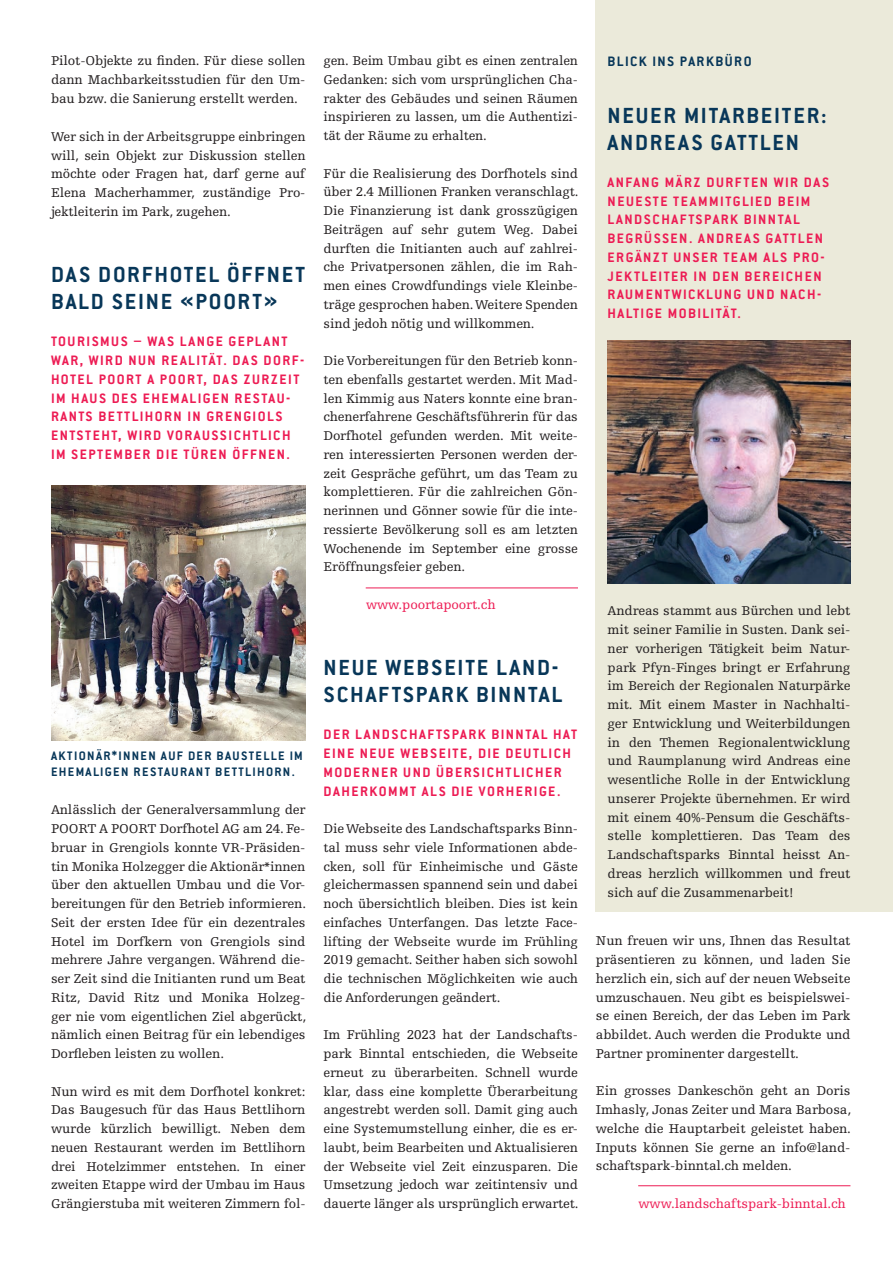
<style>
.page{position:relative;width:893px;height:1263px;background:#fff}
.page>*{position:absolute;margin:0;border:0;box-sizing:border-box;transform-origin:0 0}
.t1{font:700 24px/27px "Conduit ITC Std";letter-spacing:.075em;color:#083759}
.t2{font:700 15px/18.8px "Conduit ITC Std";letter-spacing:.1em;color:#ed1c54}
.t3{font:700 15px "Conduit ITC Std";letter-spacing:.1em;color:#083759}
.t4{font:13.5px/18.8px "Egyptienne FLT Std";letter-spacing:-.01em;color:#231f20;text-align:justify}
.t5{font:700 13.5px/16.5px "Conduit ITC Std";letter-spacing:.1em;color:#083759}
.t6{font:13.5px "Egyptienne FLT Std";letter-spacing:-.01em;color:#ed1c54}
</style>
<div class="page">
<img style="left:51px;top:486px;width:254px;height:254px">
<div style="left:596px;top:0;width:297px;height:911px;background:#ebeada"></div>
<hr style="left:366px;top:587px;width:212px;height:1px;background:#ed1c54">
<img style="left:608px;top:340px;width:242px;height:243px">
<hr style="left:638px;top:1185px;width:212px;height:1px;background:#ed1c54">
<p class="t4" style="left:51px;top:51px;width:256px">Pilot-Objekte zu finden. Für diese sollen dann Machbarkeitsstudien für den Um&shy;bau bzw. die Sanierung erstellt werden.</p>
<p class="t4" style="left:51px;top:127px;width:256px">Wer sich in der Arbeitsgruppe einbringen will, sein Objekt zur Diskussion stellen möchte oder Fragen hat, darf gerne auf Elena Macherhammer, zuständige Pro&shy;jektleiterin im Park, zugehen.</p>
<h1 class="t1" style="left:51px;top:261px;width:256px">DAS DORFHOTEL ÖFFNET<br>BALD SEINE «POORT»</h1>
<p class="t2" style="left:51px;top:332px;width:255px">TOURISMUS – WAS LANGE GEPLANT<br>WAR, WIRD NUN REALITÄT. DAS DORF-<br>HOTEL POORT A POORT, DAS ZURZEIT<br>IM HAUS DES EHEMALIGEN RESTAU-<br>RANTS BETTLIHORN IN GRENGIOLS<br>ENTSTEHT, WIRD VORAUSSICHTLICH<br>IM SEPTEMBER DIE TÜREN ÖFFNEN.</p>
<p class="t4" style="left:323px;top:51px;width:256px">gen. Beim Umbau gibt es einen zentralen Gedanken: sich vom ursprünglichen Cha&shy;rakter des Gebäudes und seinen Räumen inspirieren zu lassen, um die Authentizi&shy;tät der Räume zu erhalten.</p>
<p class="t4" style="left:323px;top:164px;width:257px">Für die Realisierung des Dorfhotels sind über 2.4 Millionen Franken veranschlagt.<br>Die Finanzierung ist dank grosszügigen Beiträgen auf sehr gutem Weg. Dabei durften die Initianten auch auf zahlrei&shy;che Privatpersonen zählen, die im Rah&shy;men eines Crowdfundings viele Kleinbe&shy;träge gesprochen haben. Weitere Spenden sind jedoh nötig und willkommen.</p>
<p class="t4" style="left:323px;top:351px;width:256px">Die Vorbereitungen für den Betrieb konn&shy;ten ebenfalls gestartet werden. Mit Mad&shy;len Kimmig aus Naters konnte eine bran&shy;chenerfahrene Geschäftsführerin für das Dorfhotel gefunden werden. Mit weite&shy;ren interessierten Personen werden der&shy;zeit Gespräche geführt, um das Team zu komplettieren. Für die zahlreichen Gön&shy;nerinnen und Gönner sowie für die inte&shy;ressierte Bevölkerung soll es am letzten Wochenende im September eine grosse Eröffnungsfeier geben.</p>
<p class="t6" style="left:366px;top:597px;width:131px">www.poortapoort.ch</p>
<p class="t5" style="left:51px;top:747px;width:253px">AKTIONÄR*INNEN AUF DER BAUSTELLE IM<br>EHEMALIGEN RESTAURANT BETTLIHORN.</p>
<p class="t4" style="left:51px;top:801px;width:257px">Anlässlich der Generalversammlung der POORT A POORT Dorfhotel AG am 24. Fe&shy;bruar in Grengiols konnte VR-Präsiden&shy;tin Monika Holzegger die Aktionär*innen über den aktuellen Umbau und die Vor&shy;bereitungen für den Betrieb informieren.<br>Seit der ersten Idee für ein dezentrales Hotel im Dorfkern von Grengiols sind mehrere Jahre vergangen. Während die&shy;ser Zeit sind die Initianten rund um Beat Ritz, David Ritz und Monika Holzeg&shy;ger nie vom eigentlichen Ziel abgerückt, nämlich einen Beitrag für ein lebendiges Dorfleben leisten zu wollen.</p>
<p class="t4" style="left:51px;top:1082px;width:256px">Nun wird es mit dem Dorfhotel konkret:<br>Das Baugesuch für das Haus Bettlihorn wurde kürzlich bewilligt. Neben dem neuen Restaurant werden im Bettlihorn drei Hotelzimmer entstehen. In einer zweiten Etappe wird der Umbau im Haus Grängierstuba mit weiteren Zimmern fol-</p>
<h1 class="t1" style="left:323px;top:654px;width:240px">NEUE WEBSEITE LAND-<br>SCHAFTSPARK BINNTAL</h1>
<p class="t2" style="left:323px;top:725px;width:255px">DER LANDSCHAFTSPARK BINNTAL HAT<br>EINE NEUE WEBSEITE, DIE DEUTLICH<br>MODERNER UND ÜBERSICHTLICHER<br>DAHERKOMMT ALS DIE VORHERIGE.</p>
<p class="t4" style="left:323px;top:819px;width:256px">Die Webseite des Landschaftsparks Binn&shy;tal muss sehr viele Informationen abde&shy;cken, soll für Einheimische und Gäste gleichermassen spannend sein und dabei noch übersichtlich bleiben. Dies ist kein einfaches Unterfangen. Das letzte Face&shy;lifting der Webseite wurde im Frühling 2019 gemacht. Seither haben sich sowohl die technischen Möglichkeiten wie auch die Anforderungen geändert.</p>
<p class="t4" style="left:323px;top:1026px;width:257px">Im Frühling 2023 hat der Landschafts&shy;park Binntal entschieden, die Webseite erneut zu überarbeiten. Schnell wurde klar, dass eine komplette Überarbeitung angestrebt werden soll. Damit ging auch eine Systemumstellung einher, die es er&shy;laubt, beim Bearbeiten und Aktualisieren der Webseite viel Zeit einzusparen. Die Umsetzung jedoch war zeitintensiv und dauerte länger als ursprünglich erwartet.</p>
<p class="t3" style="left:608px;top:52px;width:146px">BLICK INS PARKBÜRO</p>
<h1 class="t1" style="left:608px;top:102px;width:221px">NEUER MITARBEITER:<br>ANDREAS GATTLEN</h1>
<p class="t2" style="left:608px;top:173px;width:223px">ANFANG MÄRZ DURFTEN WIR DAS<br>NEUESTE TEAMMITGLIED BEIM<br>LANDSCHAFTSPARK BINNTAL<br>BEGRÜSSEN. ANDREAS GATTLEN<br>ERGÄNZT UNSER TEAM ALS PRO-<br>JEKTLEITER IN DEN BEREICHEN<br>RAUMENTWICKLUNG UND NACH-<br>HALTIGE MOBILITÄT.</p>
<p class="t4" style="left:608px;top:602px;width:244px">Andreas stammt aus Bürchen und lebt mit seiner Familie in Susten. Dank sei&shy;ner vorherigen Tätigkeit beim Natur&shy;park Pfyn-Finges bringt er Erfahrung im Bereich der Regionalen Naturpärke mit. Mit einem Master in Nachhalti&shy;ger Entwicklung und Weiterbildungen in den Themen Regionalentwicklung und Raumplanung wird Andreas eine wesentliche Rolle in der Entwicklung unserer Projekte übernehmen. Er wird mit einem 40%-Pensum die Geschäfts&shy;stelle komplettieren. Das Team des Landschaftsparks Binntal heisst An&shy;dreas herzlich willkommen und freut sich auf die Zusammenarbeit!</p>
<p class="t4" style="left:596px;top:932px;width:256px">Nun freuen wir uns, Ihnen das Resultat präsentieren zu können, und laden Sie herzlich ein, sich auf der neuen Webseite umzuschauen. Neu gibt es beispielswei&shy;se einen Bereich, der das Leben im Park abbildet. Auch werden die Produkte und Partner prominenter dargestellt.</p>
<p class="t4" style="left:596px;top:1082px;width:257px">Ein grosses Dankeschön geht an Doris Imhasly, Jonas Zeiter und Mara Barbosa, welche die Hauptarbeit geleistet haben.<br>Inputs können Sie gerne an info@land&shy;schaftspark-binntal.ch melden.</p>
<p class="t6" style="left:638px;top:1196px;width:209px">www.landschaftspark-binntal.ch</p>
</div>
